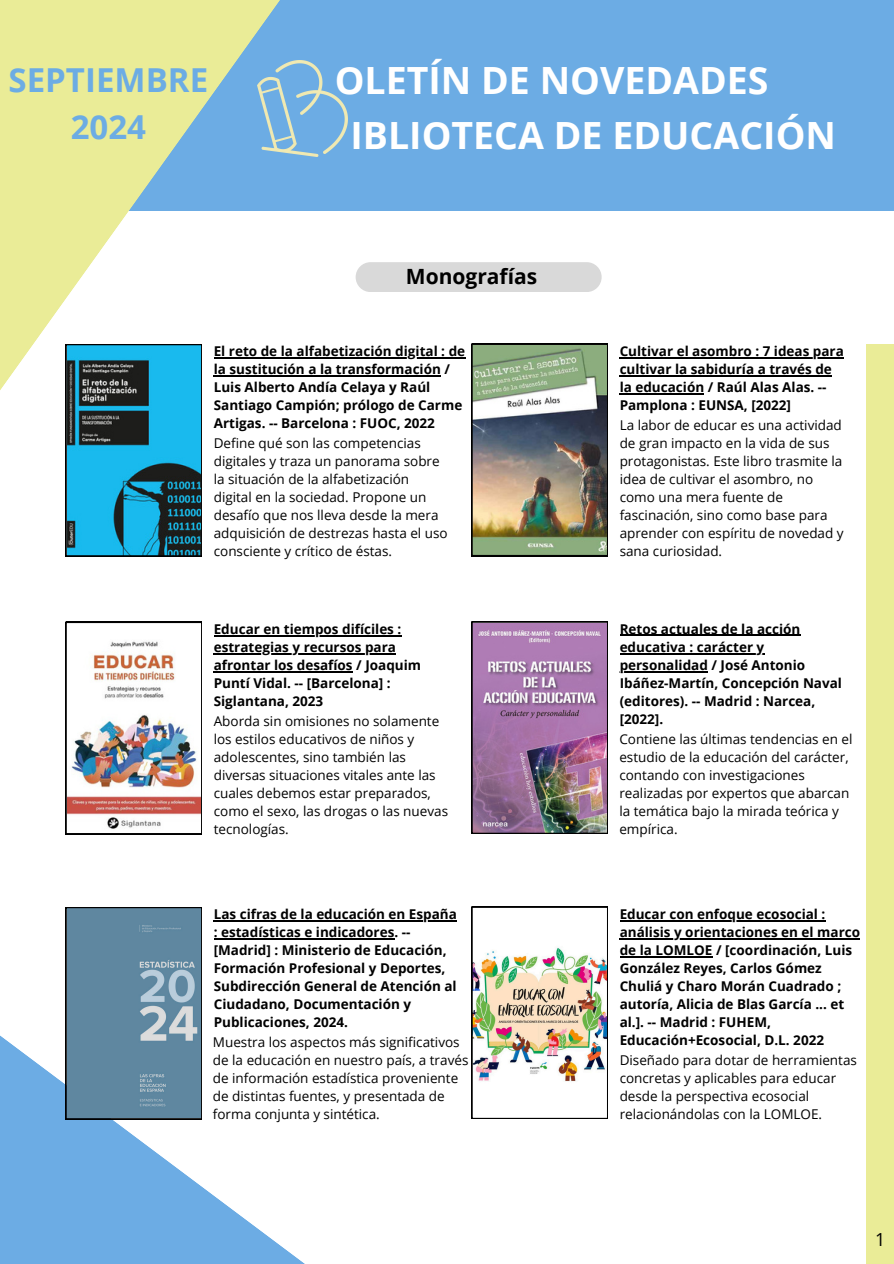
<style>
.page{position:relative;width:894px;height:1264px;background:#fff}
.page>*{position:absolute;margin:0;border:0;box-sizing:border-box;transform-origin:0 0}
.t1{font:700 37.5px "Open Sans";color:#fff}
.t2{font:700 33px "Open Sans";color:#6cace4}
.t3{font:700 21px "Open Sans";color:#000}
.t4{font:18px "Open Sans";color:#000}
.t5{font:13.5px/18px "Open Sans";color:#000}
.t6{font:700 13.5px/18px "Open Sans";color:#000}
</style>
<div class="page">
<svg style="left:0;top:927px;width:563px;height:336px"></svg>
<div style="left:0;top:0;width:893px;height:210px;background:#6cace4"></div>
<svg style="left:0;top:0;width:291px;height:481px"></svg>
<div style="left:866px;top:344px;width:27px;height:919px;background:#eaec97"></div>
<div style="left:355px;top:262px;width:246px;height:30px;background:#d9d9d9;border-radius:15px"></div>
<svg style="left:66px;top:344px;width:136px;height:212px;background:#1e82a1"></svg>
<img style="left:471px;top:344px;width:136px;height:212px">
<img style="left:66px;top:622px;width:136px;height:212px">
<img style="left:471px;top:621px;width:136px;height:212px">
<svg style="left:66px;top:907px;width:136px;height:212px;background:#658aa1"></svg>
<img style="left:471px;top:906px;width:136px;height:212px">
<img style="left:257px;top:61px;width:90px;height:95px">
<hr style="left:214px;top:357px;width:251px;height:1px;background:#000">
<hr style="left:214px;top:375px;width:227px;height:1px;background:#000">
<hr style="left:619px;top:357px;width:224px;height:1px;background:#000">
<hr style="left:619px;top:375px;width:212px;height:1px;background:#000">
<hr style="left:619px;top:393px;width:85px;height:1px;background:#000">
<hr style="left:214px;top:635px;width:187px;height:1px;background:#000">
<hr style="left:214px;top:653px;width:182px;height:1px;background:#000">
<hr style="left:214px;top:671px;width:138px;height:1px;background:#000">
<hr style="left:619px;top:635px;width:181px;height:1px;background:#000">
<hr style="left:619px;top:653px;width:145px;height:1px;background:#000">
<hr style="left:619px;top:671px;width:88px;height:1px;background:#000">
<hr style="left:214px;top:920px;width:243px;height:1px;background:#000">
<hr style="left:214px;top:938px;width:180px;height:1px;background:#000">
<hr style="left:619px;top:920px;width:206px;height:1px;background:#000">
<hr style="left:619px;top:938px;width:241px;height:1px;background:#000">
<hr style="left:619px;top:956px;width:93px;height:1px;background:#000">
<h4 class="t2" style="left:9px;top:57px;width:201px">SEPTIEMBRE</h4>
<p class="t1" style="left:334px;top:54px;width:435px">OLETÍN DE NOVEDADES</p>
<h4 class="t2" style="left:71px;top:103px;width:77px">2024</h4>
<h1 class="t1" style="left:350px;top:109px;width:487px">IBLIOTECA DE EDUCACIÓN</h1>
<p class="t3" style="left:406px;top:261px;width:133px">Monografías</p>
<p class="t6" style="left:214px;top:342px;width:253px">El reto de la alfabetización digital : de la sustitución a la transformación / Luis Alberto Andía Celaya y Raúl Santiago Campión; prólogo de Carme Artigas. -- Barcelona : FUOC, 2022</p>
<p class="t5" style="left:214px;top:434px;width:235px">Define qué son las competencias digitales y traza un panorama sobre la situación de la alfabetización digital en la sociedad. Propone un desafío que nos lleva desde la mera adquisición de destrezas hasta el uso consciente y crítico de éstas.</p>
<p class="t6" style="left:214px;top:620px;width:189px">Educar en tiempos difíciles :</p>
<h4 class="t6" style="left:214px;top:638px;width:209px">estrategias y recursos para afrontar los desafíos / Joaquim<br>Puntí Vidal. -- [Barcelona] :<br>Siglantana, 2023</h4>
<p class="t5" style="left:214px;top:711px;width:236px">Aborda sin omisiones no solamente los estilos educativos de niños y adolescentes, sino también las diversas situaciones vitales ante las cuales debemos estar preparados, como el sexo, las drogas o las nuevas tecnologías.</p>
<p class="t6" style="left:214px;top:905px;width:245px">Las cifras de la educación en España : estadísticas e indicadores. -- [Madrid] : Ministerio de Educación,<br>Formación Profesional y Deportes,<br>Subdirección General de Atención al<br>Ciudadano, Documentación y<br>Publicaciones, 2024.</p>
<h4 class="t5" style="left:213px;top:1032px;width:257px">Muestra los aspectos más significativos de la educación en nuestro país, a través de información estadística proveniente de distintas fuentes, y presentada de forma conjunta y sintética.</h4>
<p class="t6" style="left:619px;top:342px;width:226px">Cultivar el asombro : 7 ideas para cultivar la sabiduría a través de la educación / Raúl Alas Alas. --<br>Pamplona : EUNSA, [2022]</p>
<h4 class="t5" style="left:619px;top:416px;width:225px">La labor de educar es una actividad de gran impacto en la vida de sus protagonistas. Este libro trasmite la idea de cultivar el asombro, no como una mera fuente de fascinación, sino como base para aprender con espíritu de novedad y sana curiosidad.</h4>
<p class="t6" style="left:619px;top:619px;width:182px">Retos actuales de la acción</p>
<p class="t6" style="left:619px;top:637px;width:146px">educativa : carácter y</p>
<p class="t6" style="left:619px;top:655px;width:224px">personalidad / José Antonio<br>Ibáñez-Martín, Concepción Naval (editores). -- Madrid : Narcea, [2022].</p>
<h4 class="t5" style="left:619px;top:729px;width:235px">Contiene las últimas tendencias en el estudio de la educación del carácter, contando con investigaciones realizadas por expertos que abarcan la temática bajo la mirada teórica y empírica.</h4>
<p class="t6" style="left:619px;top:904px;width:207px">Educar con enfoque ecosocial :</p>
<p class="t6" style="left:619px;top:922px;width:242px">análisis y orientaciones en el marco de la LOMLOE / [coordinación, Luis<br>González Reyes, Carlos Gómez<br>Chuliá y Charo Morán Cuadrado ; autoría, Alicia de Blas García ... et al.]. -- Madrid : FUHEM,<br>Educación+Ecosocial, D.L. 2022</p>
<p class="t5" style="left:619px;top:1050px;width:239px">Diseñado para dotar de herramientas concretas y aplicables para educar desde la perspectiva ecosocial relacionándolas con la LOMLOE.</p>
<h3 class="t4" style="left:874px;top:1226px;width:12px">1</h3>
</div>
